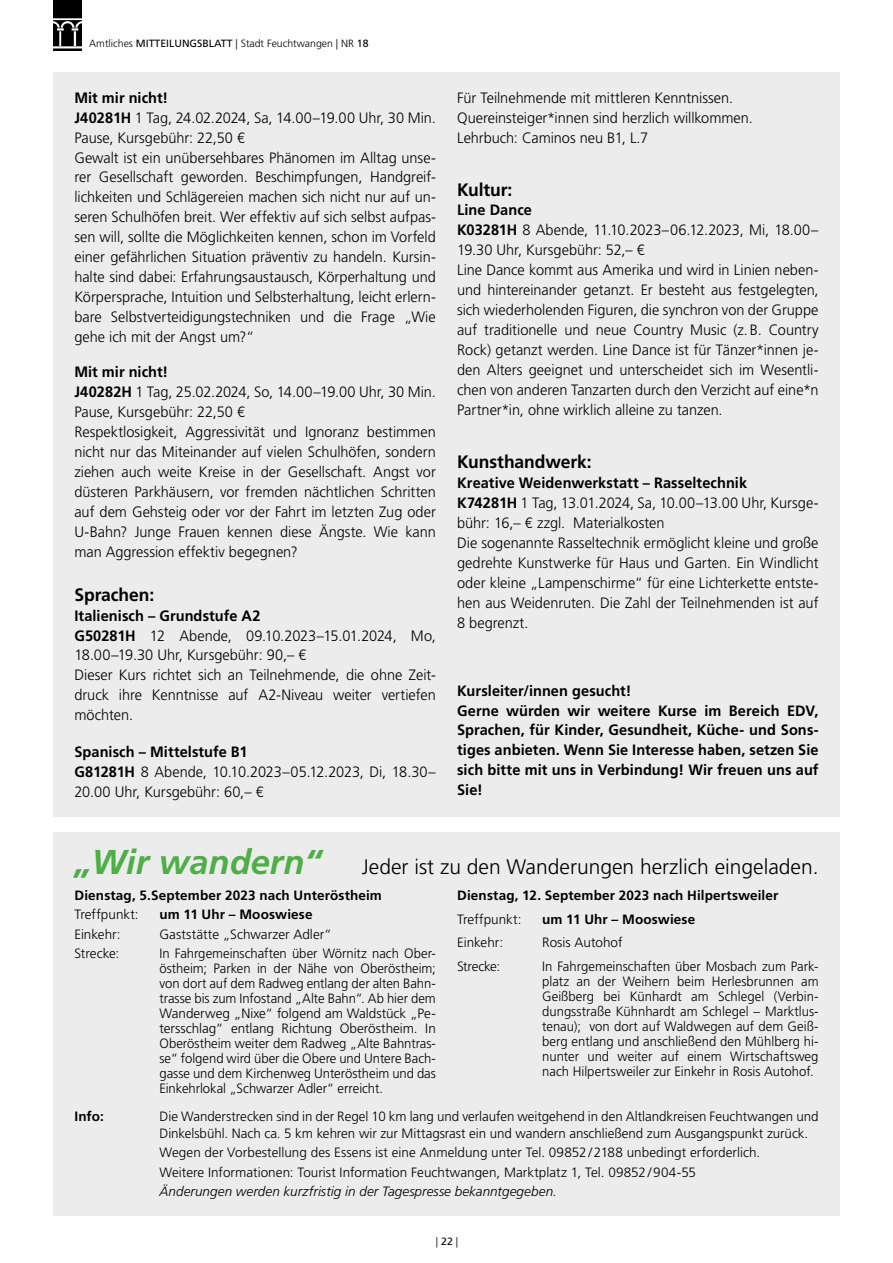
<style>
.page{position:relative;width:893px;height:1263px;background:#fff}
.page>*{position:absolute;margin:0;border:0;box-sizing:border-box;transform-origin:0 0}
.t1{font:300 21px "Frutiger";color:#000}
.t2{font:700 18px "Frutiger";letter-spacing:-.005em;color:#000}
.t3{font:300 15px/20px "Frutiger";color:#000}
.t4{font:700 15px/20px "Frutiger";letter-spacing:.005em;color:#000}
.t5{font:300 13.5px/15px "Frutiger";color:#000;text-align:justify}
.t6{font:700 13.5px "Frutiger";letter-spacing:.01em;color:#000}
.t7{font:italic 300 13.5px "Frutiger";letter-spacing:.005em;color:#000}
.t8{font:300 13.5px "Frutiger";letter-spacing:-.02em;color:#000}
.t9{font:300 10.5px "Frutiger";color:#000}
.s1{font-weight:400}
.s2{font-weight:700}
.s3{font-weight:700;font-style:italic;font-size:34.5px;color:#4daf46}
</style>
<div class="page">
<img style="left:53px;top:1px;width:28px;height:50px">
<svg style="left:53px;top:0;width:28px;height:1px"></svg>
<div style="left:53px;top:72px;width:787px;height:744px;background:#ececec"></div>
<div style="left:53px;top:832px;width:787px;height:384px;background:#ececec"></div>
<p class="t9" style="left:89px;top:37px;width:281px">Amtliches <span class="s1">MITTEILUNGSBLATT</span> | Stadt Feuchtwangen | NR <span class="s1">18</span></p>
<p class="t3" style="left:74px;top:88px;width:363px"><span class="s2">Mit mir nicht!<br>J40281H</span> 1 Tag, 24.02.2024, Sa, 14.00–19.00 Uhr, 30 Min.<br>Pause, Kursgebühr: 22,50 €<br>Gewalt ist ein unübersehbares Phänomen im Alltag unse&shy;rer Gesellschaft geworden. Beschimpfungen, Handgreif&shy;lichkeiten und Schlägereien machen sich nicht nur auf un&shy;seren Schulhöfen breit. Wer effektiv auf sich selbst aufpas&shy;sen will, sollte die Möglichkeiten kennen, schon im Vorfeld einer gefährlichen Situation präventiv zu handeln. Kursin&shy;halte sind dabei: Erfahrungsaustausch, Körperhaltung und Körpersprache, Intuition und Selbsterhaltung, leicht erlern&shy;bare Selbstverteidigungstechniken und die Frage „Wie gehe ich mit der Angst um?“</p>
<p class="t3" style="left:74px;top:362px;width:363px"><span class="s2">Mit mir nicht!<br>J40282H</span> 1 Tag, 25.02.2024, So, 14.00–19.00 Uhr, 30 Min.<br>Pause, Kursgebühr: 22,50 €<br>Respektlosigkeit, Aggressivität und Ignoranz bestimmen nicht nur das Miteinander auf vielen Schulhöfen, sondern ziehen auch weite Kreise in der Gesellschaft. Angst vor düsteren Parkhäusern, vor fremden nächtlichen Schritten auf dem Gehsteig oder vor der Fahrt im letzten Zug oder U-Bahn? Junge Frauen kennen diese Ängste. Wie kann man Aggression effektiv begegnen?</p>
<p class="t2" style="left:74px;top:584px;width:81px">Sprachen:</p>
<p class="t3" style="left:74px;top:606px;width:363px"><span class="s2">Italienisch – Grundstufe A2<br>G50281H</span> 12 Abende, 09.10.2023–15.01.2024, Mo, 18.00–19.30 Uhr, Kursgebühr: 90,– €<br>Dieser Kurs richtet sich an Teilnehmende, die ohne Zeit&shy;druck ihre Kenntnisse auf A2-Niveau weiter vertiefen möchten.</p>
<p class="t3" style="left:74px;top:742px;width:363px"><span class="s2">Spanisch – Mittelstufe B1<br>G81281H</span> 8 Abende, 10.10.2023–05.12.2023, Di, 18.30–<br>20.00 Uhr, Kursgebühr: 60,– €</p>
<p class="t3" style="left:457px;top:88px;width:297px">Für Teilnehmende mit mittleren Kenntnissen.<br>Quereinsteiger*innen sind herzlich willkommen.<br>Lehrbuch: Caminos neu B1, L.7</p>
<p class="t2" style="left:457px;top:179px;width:57px">Kultur:</p>
<p class="t3" style="left:457px;top:201px;width:363px"><span class="s2">Line Dance<br>K03281H</span> 8 Abende, 11.10.2023–06.12.2023, Mi, 18.00– 19.30 Uhr, Kursgebühr: 52,– €<br>Line Dance kommt aus Amerika und wird in Linien neben&shy;und hintereinander getanzt. Er besteht aus festgelegten, sich wiederholenden Figuren, die synchron von der Gruppe auf traditionelle und neue Country Music (z.B. Country Rock) getanzt werden. Line Dance ist für Tänzer*innen je&shy;den Alters geeignet und unterscheidet sich im Wesentli&shy;chen von anderen Tanzarten durch den Verzicht auf eine*n Partner*in, ohne wirklich alleine zu tanzen.</p>
<p class="t2" style="left:457px;top:451px;width:136px">Kunsthandwerk:</p>
<p class="t3" style="left:457px;top:473px;width:363px"><span class="s2">Kreative Weidenwerkstatt – Rasseltechnik<br>K74281H</span> 1 Tag, 13.01.2024, Sa, 10.00–13.00 Uhr, Kursge&shy;bühr: 16,– € zzgl. Materialkosten<br>Die sogenannte Rasseltechnik ermöglicht kleine und große gedrehte Kunstwerke für Haus und Garten. Ein Windlicht oder kleine „Lampenschirme“ für eine Lichterkette entste&shy;hen aus Weidenruten. Die Zahl der Teilnehmenden ist auf 8 begrenzt.</p>
<p class="t4" style="left:457px;top:680px;width:363px">Kursleiter/innen gesucht!<br>Gerne würden wir weitere Kurse im Bereich EDV, Sprachen, für Kinder, Gesundheit, Küche- und Sons&shy;tiges anbieten. Wenn Sie Interesse haben, setzen Sie sich bitte mit uns in Verbindung! Wir freuen uns auf Sie!</p>
<h1 class="t1" style="left:74px;top:855px;width:746px"><span class="s3">„Wir wandern“</span> Jeder ist zu den Wanderungen herzlich eingeladen.</h1>
<p class="t6" style="left:74px;top:887px;width:309px">Dienstag, 5.September 2023 nach Unteröstheim</p>
<p class="t5" style="left:74px;top:907px;width:66px">Treffpunkt:</p>
<p class="t6" style="left:159px;top:907px;width:155px">um 11 Uhr – Mooswiese</p>
<p class="t5" style="left:74px;top:927px;width:48px">Einkehr:</p>
<p class="t5" style="left:159px;top:927px;width:174px">Gaststätte „Schwarzer Adler“</p>
<p class="t5" style="left:74px;top:946px;width:46px">Strecke:</p>
<p class="t5" style="left:159px;top:946px;width:278px">In Fahrgemeinschaften über Wörnitz nach Ober&shy;östheim; Parken in der Nähe von Oberöstheim; von dort auf dem Radweg entlang der alten Bahn&shy;trasse bis zum Infostand „Alte Bahn“. Ab hier dem Wanderweg „Nixe“ folgend am Waldstück „Pe&shy;tersschlag“ entlang Richtung Oberöstheim. In Oberöstheim weiter dem Radweg „Alte Bahntras&shy;se“ folgend wird über die Obere und Untere Bach&shy;gasse und dem Kirchenweg Unteröstheim und das Einkehrlokal „Schwarzer Adler“ erreicht.</p>
<p class="t6" style="left:457px;top:887px;width:323px">Dienstag, 12. September 2023 nach Hilpertsweiler</p>
<p class="t5" style="left:457px;top:912px;width:66px">Treffpunkt:</p>
<p class="t6" style="left:542px;top:911px;width:155px">um 11 Uhr – Mooswiese</p>
<p class="t5" style="left:457px;top:935px;width:48px">Einkehr:</p>
<p class="t5" style="left:542px;top:935px;width:82px">Rosis Autohof</p>
<p class="t8" style="left:457px;top:958px;width:45px">Strecke:</p>
<p class="t5" style="left:542px;top:959px;width:278px">In Fahrgemeinschaften über Mosbach zum Park&shy;platz an der Weihern beim Herlesbrunnen am Geißberg bei Künhardt am Schlegel (Verbin&shy;dungsstraße Kühnhardt am Schlegel – Marktlus&shy;tenau); von dort auf Waldwegen auf dem Geiß&shy;berg entlang und anschließend den Mühlberg hi&shy;nunter und weiter auf einem Wirtschaftsweg nach Hilpertsweiler zur Einkehr in Rosis Autohof.</p>
<p class="t6" style="left:74px;top:1108px;width:31px">Info:</p>
<p class="t5" style="left:159px;top:1107px;width:661px;line-height:17.2px">Die Wanderstrecken sind in der Regel 10 km lang und verlaufen weitgehend in den Altlandkreisen Feuchtwangen und<br>Dinkelsbühl. Nach ca. 5 km kehren wir zur Mittagsrast ein und wandern anschließend zum Ausgangspunkt zurück.</p>
<p class="t5" style="left:159px;top:1143px;width:602px;line-height:19.4px">Wegen der Vorbestellung des Essens ist eine Anmeldung unter Tel. 09852/2188 unbedingt erforderlich.<br>Weitere Informationen: Tourist Information Feuchtwangen, Marktplatz 1, Tel. 09852/904-55</p>
<p class="t7" style="left:159px;top:1183px;width:399px">Änderungen werden kurzfristig in der Tagespresse bekanntgegeben.</p>
<p class="t9" style="left:436px;top:1236px;width:24px">| <span class="s1">22</span> |</p>
</div>
